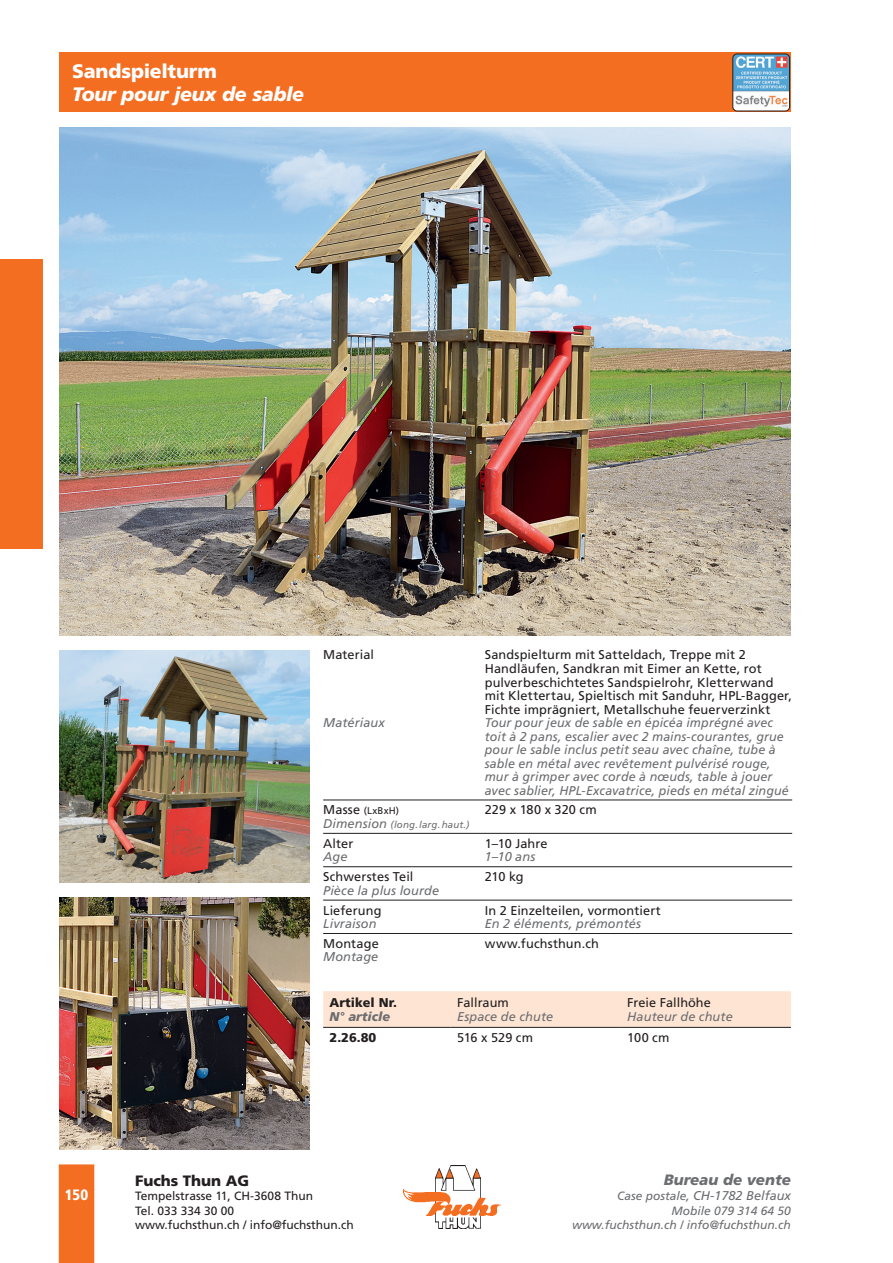
<style>
.page{position:relative;width:893px;height:1263px;background:#fff}
.page>*{position:absolute;margin:0;border:0;box-sizing:border-box;transform-origin:0 0}
.t1{font:italic 900 19.5px "Frutiger";letter-spacing:-.01em;color:#fff}
.t2{font:900 19.5px "Frutiger";letter-spacing:-.01em;color:#fff}
.t3{font:italic 900 15px "Frutiger";color:#6c6d70}
.t4{font:900 15px "Frutiger";color:#231f20}
.t5{font:900 condensed 15px "Frutiger";color:#fff}
.t6{font:italic 12.75px/13.5px "Frutiger";letter-spacing:.01em;color:#6c6d70}
.t7{font:12.75px/13.5px "Frutiger";letter-spacing:.01em;color:#231f20}
.t8{font:900 12.75px "Frutiger";color:#231f20}
.t9{font:italic 900 12.75px "Frutiger";color:#6c6d70}
.t10{font:12px/14.4px "Frutiger";color:#231f20}
.t11{font:italic 12px/14.4px "Frutiger";color:#6c6d70;text-align:right}
.t12{font:italic 9.75px "Frutiger";letter-spacing:.015em;color:#6c6d70}
.t13{font:9.75px "Frutiger";letter-spacing:.025em;color:#231f20}
.s1{font-size:12.75px}
.s2{font-size:12px}
</style>
<div class="page">
<div style="left:60px;top:53px;width:731px;height:59px;background:#f36e21"></div>
<img style="left:435px;top:1165px;width:46px;height:64px">
<img style="left:403px;top:1188px;width:97px;height:27px">
<div style="left:59px;top:1164px;width:35px;height:99px;background:#f36e21"></div>
<div style="left:0;top:259px;width:43px;height:290px;background:#f36e21"></div>
<img style="left:60px;top:897px;width:249px;height:252px">
<img style="left:60px;top:127px;width:731px;height:509px">
<img style="left:60px;top:651px;width:249px;height:231px">
<hr style="left:323px;top:800px;width:469px;height:1px;background:#231f20">
<hr style="left:323px;top:833px;width:469px;height:1px;background:#231f20">
<hr style="left:323px;top:866px;width:469px;height:1px;background:#231f20">
<hr style="left:323px;top:900px;width:469px;height:1px;background:#231f20">
<hr style="left:323px;top:933px;width:469px;height:1px;background:#231f20">
<div style="left:323px;top:991px;width:468px;height:36px;background:#fee5d3"></div>
<hr style="left:323px;top:1027px;width:128px;height:1px;background:#231f20">
<hr style="left:451px;top:1027px;width:170px;height:1px;background:#231f20">
<hr style="left:621px;top:1027px;width:170px;height:1px;background:#231f20">
<img style="left:733px;top:54px;width:56px;height:57px">
<div style="left:733px;top:54px;width:57px;height:57px;border:1px solid #231f20;border-radius:4px"></div>
<h1 class="t2" style="left:72px;top:59px;width:146px">Sandspielturm</h1>
<h1 class="t1" style="left:72px;top:83px;width:233px">Tour pour jeux de sable</h1>
<p class="t7" style="left:323px;top:648px;width:52px">Material</p>
<p class="t7" style="left:485px;top:648px;width:309px">Sandspielturm mit Satteldach, Treppe mit 2<br>Handläufen, Sandkran mit Eimer an Kette, rot pulverbeschichtetes Sandspielrohr, Kletterwand mit Klettertau, Spieltisch mit Sanduhr, HPL-Bagger, Fichte imprägniert, Metallschuhe feuerverzinkt</p>
<p class="t6" style="left:323px;top:716px;width:63px">Matériaux</p>
<p class="t6" style="left:485px;top:716px;width:305px">Tour pour jeux de sable en épicéa imprégné avec toit à 2 pans, escalier avec 2 mains-courantes, grue pour le sable inclus petit seau avec chaîne, tube à sable en métal avec revêtement pulvérisé rouge, mur à grimper avec corde à nœuds, table à jouer avec sablier, HPL-Excavatrice, pieds en métal zingué</p>
<p class="t13" style="left:323px;top:805px;width:78px"><span class="s1">Masse</span> (LxBxH)</p>
<p class="t7" style="left:485px;top:803px;width:113px">229 x 180 x 320 cm</p>
<p class="t12" style="left:323px;top:819px;width:148px"><span class="s1">Dimension</span> (long.larg.haut.)</p>
<p class="t7" style="left:323px;top:836px;width:32px">Alter</p>
<p class="t7" style="left:485px;top:836px;width:64px">1–10 Jahre</p>
<p class="t6" style="left:323px;top:850px;width:26px">Age</p>
<p class="t6" style="left:485px;top:850px;width:52px">1–10 ans</p>
<p class="t7" style="left:323px;top:870px;width:92px">Schwerstes Teil</p>
<p class="t7" style="left:485px;top:870px;width:40px">210 kg</p>
<p class="t6" style="left:323px;top:883px;width:118px">Pièce la plus lourde</p>
<p class="t7" style="left:323px;top:903px;width:60px">Lieferung</p>
<p class="t7" style="left:485px;top:903px;width:178px">In 2 Einzelteilen, vormontiert</p>
<p class="t6" style="left:323px;top:917px;width:55px">Livraison</p>
<p class="t6" style="left:485px;top:917px;width:158px">En 2 éléments, prémontés</p>
<p class="t7" style="left:323px;top:937px;width:57px">Montage</p>
<p class="t7" style="left:485px;top:937px;width:116px">www.fuchsthun.ch</p>
<p class="t6" style="left:323px;top:950px;width:57px">Montage</p>
<p class="t8" style="left:330px;top:995px;width:69px">Artikel Nr.</p>
<p class="t9" style="left:330px;top:1009px;width:62px">N° article</p>
<p class="t7" style="left:457px;top:996px;width:53px">Fallraum</p>
<p class="t6" style="left:457px;top:1010px;width:98px">Espace de chute</p>
<p class="t7" style="left:627px;top:996px;width:85px">Freie Fallhöhe</p>
<p class="t6" style="left:627px;top:1010px;width:107px">Hauteur de chute</p>
<p class="t8" style="left:330px;top:1029px;width:48px">2.26.80</p>
<p class="t7" style="left:457px;top:1030px;width:77px">516 x 529 cm</p>
<p class="t7" style="left:627px;top:1030px;width:44px">100 cm</p>
<p class="t5" style="left:65px;top:1186px;width:25px">150</p>
<p class="t4" style="left:135px;top:1171px;width:116px">Fuchs Thun AG</p>
<p class="t10" style="left:135px;top:1189px;width:220px">Tempelstrasse 11, CH-3608 Thun<br>Tel. 033 334 30 00<br>www.fuchsthun.ch / info@fuchsthun.ch</p>
<p class="t3" style="left:664px;top:1170px;width:129px">Bureau de vente</p>
<p class="t6" style="left:617px;top:1189px;width:175px"><span class="s2">Case postale,</span> CH-1782 Belfaux</p>
<p class="t11" style="left:572px;top:1203px;width:220px">Mobile 079 314 64 50 www.fuchsthun.ch / info@fuchsthun.ch</p>
</div>
